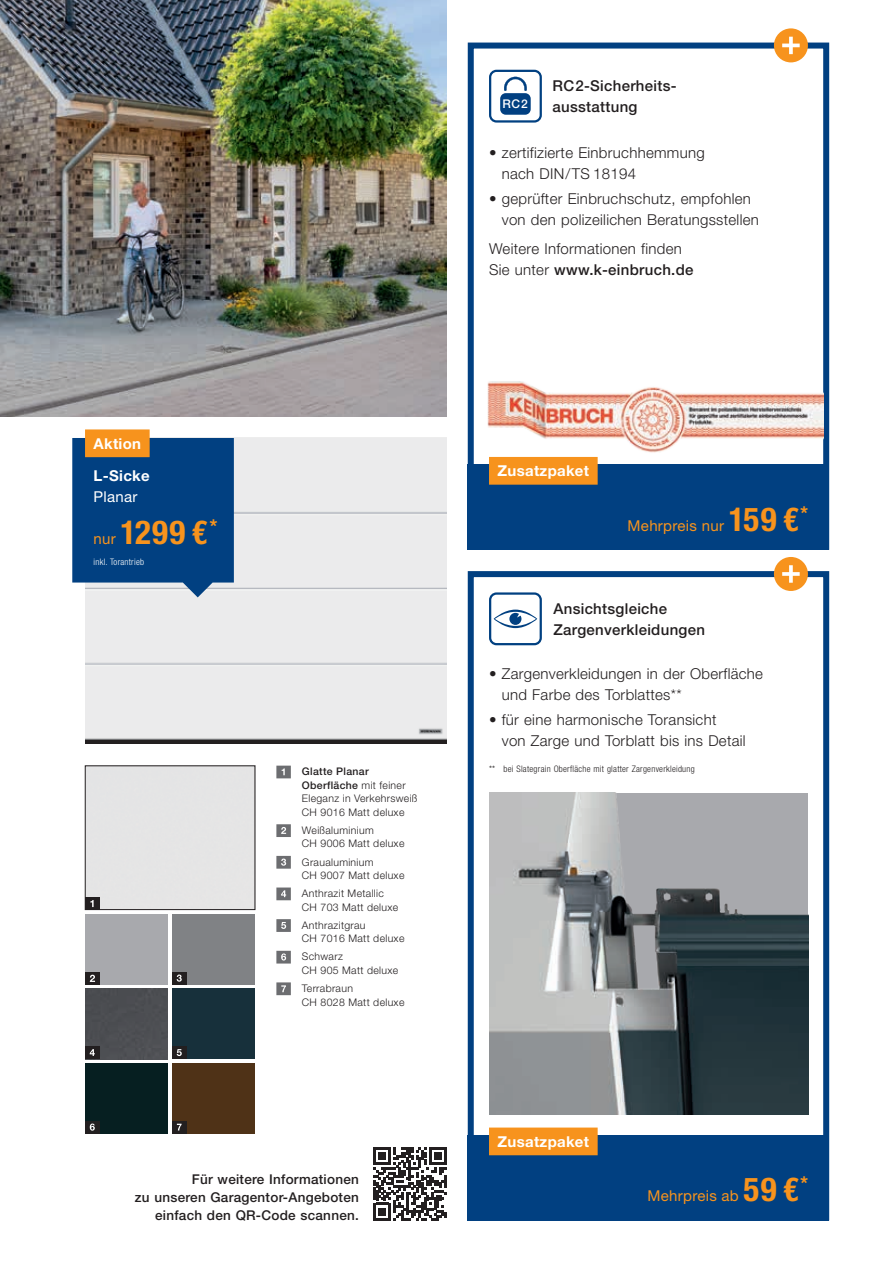
<style>
.page{position:relative;width:893px;height:1263px;background:#fff}
.page>*{position:absolute;margin:0;border:0;box-sizing:border-box;transform-origin:0 0}
.t1{font:700 condensed 33px "Hoermann Helvetica Neue";color:#f7931d}
.t2{font:300 15px/21px "Hoermann Helvetica Neue";letter-spacing:.02em;color:#231f20}
.t3{font:500 15px/21px "Hoermann Helvetica Neue";letter-spacing:.02em;color:#231f20}
.t4{font:700 15px "Hoermann Helvetica Neue";letter-spacing:.02em;color:#fff}
.t5{font:15px "Hoermann Helvetica Neue Rm";letter-spacing:.02em;color:#f7931d}
.t6{font:15px "Hoermann Helvetica Neue Rm";letter-spacing:.02em;color:#fff}
.t7{font:500 13.5px/18px "Hoermann Helvetica Neue";letter-spacing:.02em;color:#231f20;text-align:right}
.t8{font:500 12px "Hoermann Helvetica Neue";color:#fff}
.t9{font:300 10.5px/13.5px "Hoermann Helvetica Neue";letter-spacing:.03em;color:#231f20}
.t10{font:500 10.5px "Hoermann Helvetica Neue";letter-spacing:.03em;color:#231f20}
.t11{font:300 condensed 9px "Hoermann Helvetica Neue";letter-spacing:.03em;color:#231f20}
.t12{font:300 condensed 9px "Hoermann Helvetica Neue";letter-spacing:.03em;color:#fff}
.s1{font-family:"Hoermann Helvetica Neue Rm";font-weight:400;font-stretch:normal;font-size:15px}
.s2{font-weight:500}
.s3{font-family:"Hoermann Helvetica Neue";font-weight:700;font-stretch:condensed;font-size:33px}
</style>
<div class="page">
<div style="left:85px;top:914px;width:83px;height:71px;background:#a8a9ad"></div>
<div style="left:85px;top:989px;width:83px;height:70px;background:#4c4e52"></div>
<div style="left:85px;top:1063px;width:83px;height:70px;background:#061f21"></div>
<div style="left:172px;top:914px;width:83px;height:71px;background:#808285"></div>
<div style="left:172px;top:989px;width:83px;height:70px;background:#17303b"></div>
<div style="left:85px;top:438px;width:361px;height:305px;background:#ebebec"></div>
<div style="left:87px;top:768px;width:166px;height:140px;background:#e5e5e5"></div>
<div style="left:85px;top:766px;width:170px;height:144px;border:1px solid #231f20"></div>
<div style="left:172px;top:1063px;width:83px;height:70px;background:#4f3217"></div>
<img style="left:0;top:0;width:446px;height:417px">
<img style="left:489px;top:793px;width:319px;height:321px">
<div style="left:85px;top:897px;width:14px;height:13px;background:#231f20"></div>
<svg style="left:90px;top:900px;width:4px;height:7px"></svg>
<div style="left:172px;top:972px;width:14px;height:13px;background:#231f20"></div>
<svg style="left:177px;top:974px;width:5px;height:8px"></svg>
<div style="left:85px;top:1046px;width:14px;height:13px;background:#231f20"></div>
<svg style="left:90px;top:1049px;width:5px;height:7px"></svg>
<div style="left:172px;top:1046px;width:14px;height:13px;background:#231f20"></div>
<svg style="left:177px;top:1049px;width:5px;height:7px"></svg>
<div style="left:85px;top:1121px;width:14px;height:12px;background:#231f20"></div>
<svg style="left:90px;top:1123px;width:5px;height:8px"></svg>
<div style="left:172px;top:1121px;width:14px;height:12px;background:#231f20"></div>
<svg style="left:177px;top:1124px;width:5px;height:6px"></svg>
<div style="left:85px;top:972px;width:14px;height:13px;background:#231f20"></div>
<svg style="left:90px;top:975px;width:5px;height:7px"></svg>
<div style="left:468px;top:43px;width:361px;height:507px;border:6px solid #014081"></div>
<div style="left:468px;top:465px;width:361px;height:85px;background:#014081"></div>
<div style="left:774px;top:28px;width:34px;height:34px;background:#f7931d;border-radius:50%"></div>
<svg style="left:782px;top:37px;width:18px;height:17px"></svg>
<div style="left:489px;top:457px;width:109px;height:28px;background:#f7931d"></div>
<div style="left:468px;top:571px;width:361px;height:649px;border:6px solid #014081"></div>
<div style="left:468px;top:1135px;width:361px;height:85px;background:#014081"></div>
<div style="left:774px;top:557px;width:34px;height:34px;background:#f7931d;border-radius:50%"></div>
<svg style="left:782px;top:565px;width:18px;height:18px"></svg>
<div style="left:489px;top:1127px;width:109px;height:28px;background:#f7931d"></div>
<svg style="left:373px;top:1147px;width:73px;height:73px"></svg>
<div style="left:489px;top:592px;width:53px;height:53px;border:2px solid #014081;border-radius:6px"></div>
<svg style="left:494px;top:610px;width:43px;height:18px"></svg>
<svg style="left:276px;top:766px;width:15px;height:12px"></svg>
<svg style="left:276px;top:824px;width:15px;height:13px"></svg>
<svg style="left:276px;top:856px;width:15px;height:13px"></svg>
<svg style="left:276px;top:887px;width:15px;height:13px"></svg>
<svg style="left:276px;top:919px;width:15px;height:13px"></svg>
<svg style="left:276px;top:951px;width:15px;height:12px"></svg>
<svg style="left:276px;top:982px;width:15px;height:13px"></svg>
<img style="left:487px;top:377px;width:336px;height:80px">
<div style="left:489px;top:70px;width:53px;height:53px;border:2px solid #014081;border-radius:6px"></div>
<div style="left:500px;top:93px;width:31px;height:22px;background:#014081;border-radius:6px"></div>
<svg style="left:504px;top:77px;width:23px;height:14px"></svg>
<svg style="left:72px;top:429px;width:162px;height:168px;background:#2d5a88"></svg>
<p class="t3" style="left:552px;top:74px;width:126px">RC2-Sicherheits-</p>
<p class="t4" style="left:94px;top:433px;width:49px">Aktion</p>
<p class="t4" style="left:94px;top:465px;width:58px">L-Sicke</p>
<p class="t6" style="left:94px;top:486px;width:45px">Planar</p>
<h1 class="t1" style="left:94px;top:509px;width:125px"><span class="s1">nur</span> 1299 €<sup>*</sup></h1>
<p class="t12" style="left:94px;top:555px;width:52px">inkl. Torantrieb</p>
<p class="t8" style="left:503px;top:96px;width:27px">RC2</p>
<p class="t3" style="left:552px;top:95px;width:86px">ausstattung</p>
<p class="t2" style="left:502px;top:141px;width:205px;text-indent:-13px">• zertifizierte Einbruchhemmung nach DIN/TS 18194</p>
<p class="t2" style="left:502px;top:187px;width:259px;text-indent:-13px">• geprüfter Einbruchschutz, empfohlen von den polizeilichen Beratungsstellen</p>
<p class="t2" style="left:489px;top:237px;width:206px">Weitere Informationen finden<br>Sie unter <span class="s2">www.k-einbruch.de</span></p>
<p class="t4" style="left:497px;top:460px;width:93px">Zusatzpaket</p>
<p class="t4" style="left:501px;top:465px;width:93px">Zusatzpaket</p>
<p class="t5" style="left:628px;top:515px;width:182px">Mehrpreis nur <span class="s3">159 €</span><sup>*</sup></p>
<p class="t3" style="left:553px;top:597px;width:153px">Ansichtsgleiche<br>Zargenverkleidungen</p>
<p class="t2" style="left:502px;top:662px;width:263px;text-indent:-13px">• Zargenverkleidungen in der Oberfläche und Farbe des Torblattes**</p>
<p class="t2" style="left:502px;top:708px;width:245px;text-indent:-13px">• für eine harmonische Toransicht<br>von Zarge und Torblatt bis ins Detail</p>
<p class="t10" style="left:302px;top:764px;width:68px">Glatte Planar</p>
<p class="t11" style="left:489px;top:762px;width:207px">** bei Slategrain Oberfläche mit glatter Zargenverkleidung</p>
<p class="t9" style="left:302px;top:777px;width:117px"><span class="s2">Oberfläche</span> mit feiner<br>Eleganz in Verkehrsweiß<br>CH 9016 Matt deluxe</p>
<p class="t9" style="left:302px;top:823px;width:104px">Weißaluminium<br>CH 9006 Matt deluxe</p>
<p class="t9" style="left:302px;top:854px;width:104px">Graualuminium<br>CH 9007 Matt deluxe</p>
<p class="t9" style="left:302px;top:886px;width:98px">Anthrazit Metallic<br>CH 703 Matt deluxe</p>
<p class="t9" style="left:302px;top:917px;width:104px">Anthrazitgrau<br>CH 7016 Matt deluxe</p>
<p class="t9" style="left:302px;top:949px;width:98px">Schwarz<br>CH 905 Matt deluxe</p>
<p class="t9" style="left:302px;top:981px;width:104px">Terrabraun<br>CH 8028 Matt deluxe</p>
<p class="t4" style="left:497px;top:1131px;width:93px">Zusatzpaket</p>
<p class="t4" style="left:501px;top:1136px;width:93px">Zusatzpaket</p>
<p class="t7" style="left:135px;top:1170px;width:225px">Für weitere Informationen<br>zu unseren Garagentor-Angeboten einfach den QR-Code scannen.</p>
<p class="t5" style="left:647px;top:1185px;width:162px">Mehrpreis ab <span class="s3">59 €</span><sup>*</sup></p>
</div>
